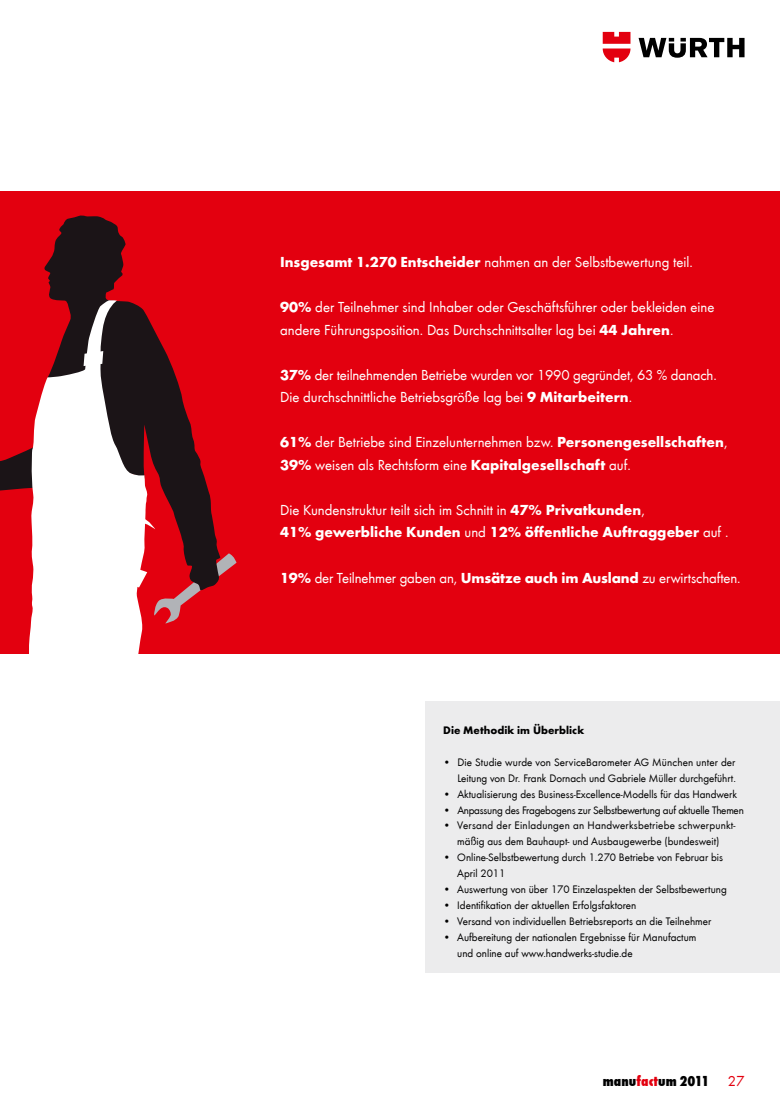
<style>
.page{position:relative;width:780px;height:1106px;background:#fff}
.page>*{position:absolute;margin:0;border:0;box-sizing:border-box;transform-origin:0 0}
.t1{font:15px/22.5px "Wuerth";color:#fff}
.t2{font:700 15px/22.5px "Wuerth";color:#fff}
.t3{font:800 condensed 15px "Wuerth";letter-spacing:-.035em;color:#000}
.t4{font:15px "Wuerth";color:#e3000f}
.t5{font:11.25px/16px "Wuerth";color:#000}
.t6{font:11.25px "Wuerth";letter-spacing:-.02em;color:#000}
.t7{font:700 11.25px "Wuerth";color:#000}
.s1{font-weight:700}
.s2{font-weight:400}
.s3{color:#e3000f}
</style>
<div class="page">
<svg style="left:638px;top:38px;width:106px;height:20px"></svg>
<svg style="left:602px;top:32px;width:28px;height:30px"></svg>
<div style="left:0;top:191px;width:780px;height:463px;background:#e3000f"></div>
<div style="left:425px;top:702px;width:355px;height:271px;background:#ececed"></div>
<svg style="left:0;top:449px;width:29px;height:42px"></svg>
<svg style="left:154px;top:553px;width:82px;height:70px"></svg>
<svg style="left:44px;top:215px;width:176px;height:375px"></svg>
<svg style="left:29px;top:300px;width:121px;height:354px;background:#caacae"></svg>
<svg style="left:84px;top:351px;width:19px;height:15px"></svg>
<h1 class="t1" style="left:280px;top:250px;width:414px"><span class="s1">Insgesamt 1.270 Entscheider</span> nahmen an der Selbstbewertung teil.</h1>
<h1 class="t1" style="left:280px;top:295px;width:436px"><span class="s1">90%</span> der Teilnehmer sind Inhaber oder Geschäftsführer oder bekleiden eine andere Führungsposition. Das Durchschnittsalter lag bei <span class="s1">44 Jahren</span>.</h1>
<h1 class="t1" style="left:280px;top:362px;width:438px"><span class="s1">37%</span> der teilnehmenden Betriebe wurden vor 1990 gegründet, 63 % danach.<br>Die durchschnittliche Betriebsgröße lag bei <span class="s1">9 Mitarbeitern</span>.</h1>
<h1 class="t1" style="left:280px;top:430px;width:449px"><span class="s1">61%</span> der Betriebe sind Einzelunternehmen bzw. <span class="s1">Personengesellschaften</span>,<br><span class="s1">39%</span> weisen als Rechtsform eine <span class="s1">Kapitalgesellschaft</span> auf.</h1>
<h1 class="t2" style="left:280px;top:497px;width:450px"><span class="s2">Die Kundenstruktur teilt sich im Schnitt in</span> 47% Privatkunden<span class="s2">,<br></span>41% gewerbliche Kunden <span class="s2">und</span> 12% öffentliche Auftraggeber <span class="s2">auf .</span></h1>
<h1 class="t1" style="left:280px;top:565px;width:462px"><span class="s1">19%</span> der Teilnehmer gaben an, <span class="s1">Umsätze auch im Ausland</span> zu erwirtschaften.</h1>
<p class="t7" style="left:443px;top:721px;width:143px">Die Methodik im Überblick</p>
<p class="t5" style="left:443px;top:753px;width:294px;text-align:right">• Die Studie wurde von ServiceBarometer AG München unter der<br>Leitung von Dr. Frank Dornach und Gabriele Müller durchgeführt.</p>
<p class="t5" style="left:443px;top:785px;width:295px">• Aktualisierung des Business-Excellence-Modells für das Handwerk</p>
<p class="t6" style="left:443px;top:802px;width:302px">• Anpassung des Fragebogens zur Selbstbewertung auf aktuelle Themen</p>
<p class="t5" style="left:443px;top:817px;width:294px;text-align:center">• Versand der Einladungen an Handwerksbetriebe schwerpunkt&shy;mäßig aus dem Bauhaupt- und Ausbaugewerbe (bundesweit)</p>
<p class="t5" style="left:457px;top:849px;width:267px;text-indent:-14px">• Online-Selbstbewertung durch 1.270 Betriebe von Februar bis<br>April 2011</p>
<p class="t5" style="left:443px;top:881px;width:285px">• Auswertung von über 170 Einzelaspekten der Selbstbewertung</p>
<p class="t5" style="left:443px;top:897px;width:195px">• Identifikation der aktuellen Erfolgsfaktoren</p>
<p class="t5" style="left:443px;top:912px;width:269px">• Versand von individuellen Betriebsreports an die Teilnehmer</p>
<p class="t5" style="left:457px;top:928px;width:240px;text-indent:-14px">• Aufbereitung der nationalen Ergebnisse für Manufactum und online auf www.handwerks-studie.de</p>
<h1 class="t3" style="left:602px;top:1070px;width:108px">manu<span class="s3">fact</span>um 2011</h1>
<h1 class="t4" style="left:727px;top:1070px;width:18px">27</h1>
</div>
